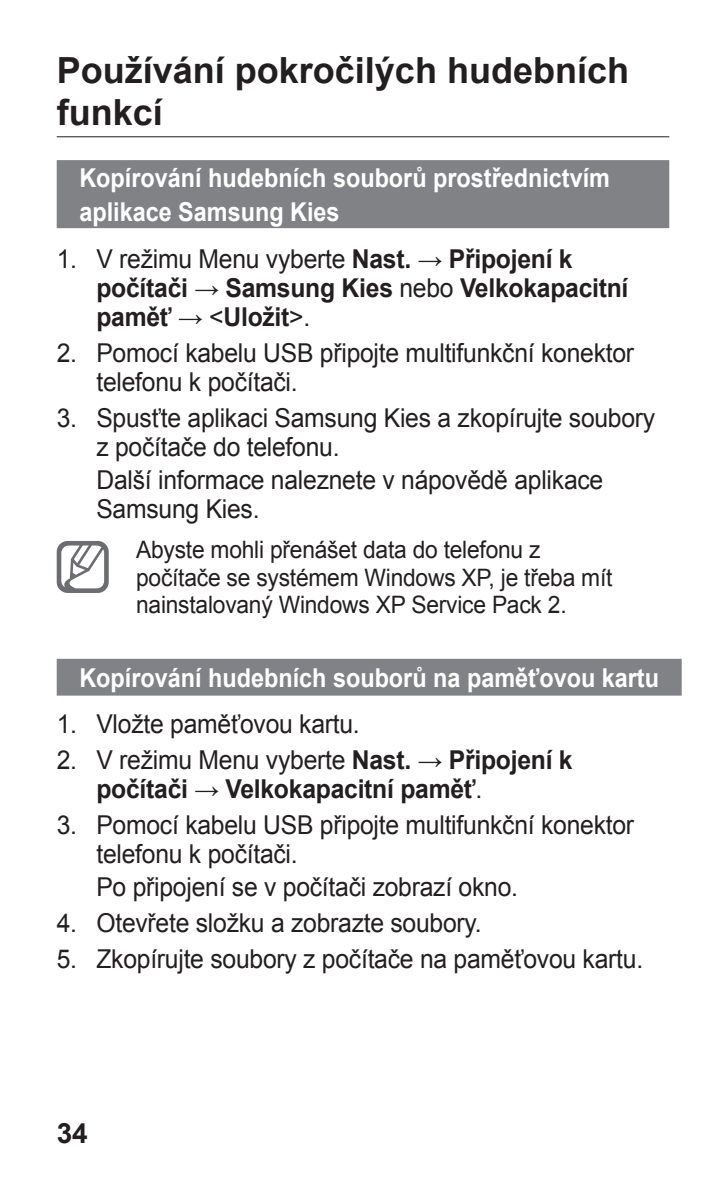
<style>
.page{position:relative;width:726px;height:1191px;background:#fff}
.page>*{position:absolute;margin:0;border:0;box-sizing:border-box;transform-origin:0 0}
.t1{font:700 36px/42px "Arial";color:#231f20}
.t2{font:700 28px "Arial";color:#231f20}
.t3{font:26px/29.2px "Arial";letter-spacing:-.01em;color:#231f20;scale:.95 1}
.t4{font:700 26px/29.2px "Arial";letter-spacing:-.01em;color:#231f20;scale:.95 1}
.t5{font:700 26px/34px "Arial";color:#fff;scale:.9 1}
.t6{font:24px/27.2px "Arial";letter-spacing:-.01em;color:#231f20;scale:.95 1}
.s1{font-weight:400}
</style>
<div class="page">
<hr style="left:57px;top:136px;width:612px;height:1px;background:#231f20">
<div style="left:57px;top:160px;width:612px;height:68px;background:#808285"></div>
<div style="left:57px;top:659px;width:624px;height:36px;background:#808285"></div>
<svg style="left:57px;top:541px;width:52px;height:52px"></svg>
<h1 class="t1" style="left:57px;top:50px;width:574px">Používání pokročilých hudebních funkcí</h1>
<p class="t5" style="left:79px;top:162px;width:591px">Kopírování hudebních souborů prostřednictvím aplikace Samsung Kies</p>
<p class="t4" style="left:96px;top:245px;width:561px;text-indent:-40px"><span class="s1">1. V režimu Menu vyberte</span> Nast. <span class="s1">→</span> Připojení k počítači <span class="s1">→</span> Samsung Kies <span class="s1">nebo</span> Velkokapacitní paměť <span class="s1">→ &lt;</span>Uložit<span class="s1">&gt;.</span></p>
<p class="t3" style="left:96px;top:338px;width:567px;text-indent:-40px">2. Pomocí kabelu USB připojte multifunkční konektor telefonu k počítači.</p>
<p class="t3" style="left:96px;top:404px;width:590px;text-indent:-40px">3. Spusťte aplikaci Samsung Kies a zkopírujte soubory z počítače do telefonu.</p>
<p class="t3" style="left:96px;top:465px;width:535px">Další informace naleznete v nápovědě aplikace<br>Samsung Kies.</p>
<p class="t6" style="left:136px;top:536px;width:503px">Abyste mohli přenášet data do telefonu z počítače se systémem Windows XP, je třeba mít nainstalovaný Windows XP Service Pack 2.</p>
<p class="t5" style="left:79px;top:661px;width:645px">Kopírování hudebních souborů na paměťovou kartu</p>
<p class="t3" style="left:57px;top:709px;width:320px">1. Vložte paměťovou kartu.</p>
<p class="t4" style="left:96px;top:746px;width:503px;text-indent:-40px"><span class="s1">2. V režimu Menu vyberte</span> Nast. <span class="s1">→</span> Připojení k počítači <span class="s1">→</span> Velkokapacitní paměť<span class="s1">.</span></p>
<p class="t3" style="left:96px;top:810px;width:567px;text-indent:-40px">3. Pomocí kabelu USB připojte multifunkční konektor telefonu k počítači.</p>
<p class="t3" style="left:96px;top:872px;width:445px">Po připojení se v počítači zobrazí okno.</p>
<p class="t3" style="left:57px;top:908px;width:449px">4. Otevřete složku a zobrazte soubory.</p>
<p class="t3" style="left:57px;top:944px;width:619px">5. Zkopírujte soubory z počítače na paměťovou kartu.</p>
<p class="t2" style="left:57px;top:1114px;width:32px">34</p>
</div>
